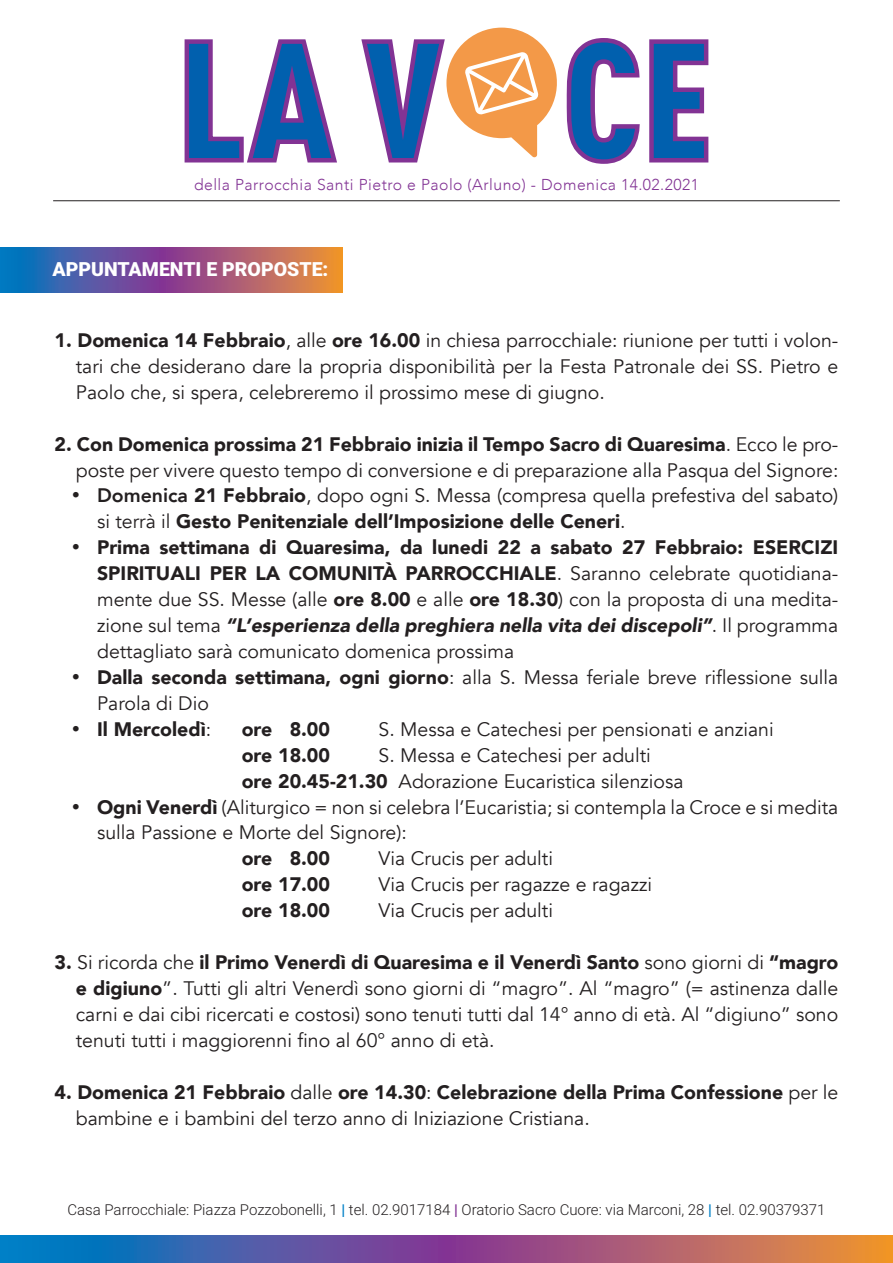
<style>
.page{position:relative;width:893px;height:1263px;background:#fff}
.page>*{position:absolute;margin:0;border:0;box-sizing:border-box;transform-origin:0 0}
.t1{font:19.5px/26px "Avenir";color:#231f20}
.t2{font:900 19.5px "Avenir";color:#231f20}
.t3{font:900 19.5px "Roboto";color:#fff}
.t4{font:300 15.75px "Avenir";letter-spacing:.03em;color:#823394}
.t5{font:300 15px "Roboto";color:#231f20}
.s1{font-weight:900}
.s2{font-weight:800}
.s3{font-weight:900;font-style:italic}
.s4{font-weight:400}
.s5{font-weight:700;color:#0080c7}
.s6{font-weight:700;color:#823394}
</style>
<div class="page">
<hr style="left:53px;top:200px;width:787px;height:1px;background:#231f20">
<svg style="left:184px;top:39px;width:153px;height:124px"></svg>
<svg style="left:361px;top:28px;width:348px;height:136px"></svg>
<svg style="left:0;top:1235px;width:893px;height:28px;background:#7b628a"></svg>
<svg style="left:0;top:247px;width:342px;height:45px;background:#816088"></svg>
<p class="t4" style="left:194px;top:175px;width:506px">della Parrocchia Santi Pietro e Paolo (Arluno) - Domenica 14.02.2021</p>
<p class="t3" style="left:52px;top:255px;width:277px">APPUNTAMENTI E PROPOSTE:</p>
<p class="t1" style="left:76px;top:328px;width:764px;text-align:justify;text-indent:-21px"><span class="s1">1. Domenica 14 Febbraio</span>, alle <span class="s1">ore 16.00</span> in chiesa parrocchiale: riunione per tutti i volon&shy;tari che desiderano dare la propria disponibilità per la Festa Patronale dei SS. Pietro e Paolo che, si spera, celebreremo il prossimo mese di giugno.</p>
<p class="t1" style="left:55px;top:431px;width:785px;text-align:right"><span class="s1">2. Con Domenica prossima 21 Febbraio inizia il Tempo Sacro di Quaresima</span>. Ecco le pro&shy;poste per vivere questo tempo di conversione e di preparazione alla Pasqua del Signore:</p>
<p class="t1" style="left:97px;top:483px;width:743px;text-indent:-26px">• <span class="s2">Domenica</span> <span class="s1">21 Febbraio</span>, dopo ogni S. Messa (compresa quella prefestiva del sabato) si terrà il <span class="s1">Gesto Penitenziale dell’Imposizione delle Ceneri</span>.</p>
<p class="t1" style="left:97px;top:535px;width:743px;text-align:justify;text-indent:-26px">• <span class="s1">Prima settimana di Quaresima, da lunedi 22 a sabato 27 Febbraio: ESERCIZI SPIRITUALI PER LA COMUNITÀ PARROCCHIALE</span>. Saranno celebrate quotidiana&shy;mente due SS. Messe (alle <span class="s1">ore 8.00</span> e alle <span class="s1">ore 18.30</span>) con la proposta di una medita&shy;zione sul tema <span class="s3">“L’esperienza della preghiera nella vita dei discepoli”</span>. Il programma dettagliato sarà comunicato domenica prossima</p>
<p class="t1" style="left:97px;top:664px;width:743px;text-indent:-26px">• <span class="s1">Dalla seconda settimana, ogni giorno</span>: alla S. Messa feriale breve riflessione sulla<br>Parola di Dio</p>
<p class="t2" style="left:72px;top:712px;width:141px">• Il Mercoledì<span class="s4">:</span></p>
<p class="t2" style="left:242px;top:712px;width:90px">ore 8.00</p>
<p class="t1" style="left:379px;top:716px;width:397px">S. Messa e Catechesi per pensionati e anziani</p>
<p class="t2" style="left:242px;top:738px;width:90px">ore 18.00</p>
<p class="t1" style="left:242px;top:742px;width:443px;text-indent:137px">S. Messa e Catechesi per adulti <span class="s1">ore 20.45-21.30</span> Adorazione Eucaristica silenziosa</p>
<p class="t1" style="left:97px;top:794px;width:743px;text-indent:-26px">• <span class="s1">Ogni Venerdì</span> (Aliturgico = non si celebra l’Eucaristia; si contempla la Croce e si medita sulla Passione e Morte del Signore):</p>
<p class="t2" style="left:242px;top:842px;width:90px">ore 8.00</p>
<p class="t1" style="left:379px;top:846px;width:176px">Via Crucis per adulti</p>
<p class="t2" style="left:242px;top:868px;width:90px">ore 17.00</p>
<p class="t1" style="left:379px;top:872px;width:275px">Via Crucis per ragazze e ragazzi</p>
<p class="t2" style="left:242px;top:894px;width:90px">ore 18.00</p>
<p class="t1" style="left:379px;top:898px;width:176px">Via Crucis per adulti</p>
<p class="t1" style="left:76px;top:950px;width:764px;text-align:justify;text-indent:-21px"><span class="s1">3.</span> Si ricorda che <span class="s1">il Primo Venerdì di Quaresima e il Venerdì Santo</span> sono giorni di <span class="s1">“magro e digiuno</span>”. Tutti gli altri Venerdì sono giorni di “magro”. Al “magro” (= astinenza dalle carni e dai cibi ricercati e costosi) sono tenuti tutti dal 14° anno di età. Al “digiuno” sono tenuti tutti i maggiorenni fino al 60° anno di età.</p>
<p class="t1" style="left:76px;top:1079px;width:764px;text-indent:-21px"><span class="s1">4. Domenica 21 Febbraio</span> dalle <span class="s1">ore 14.30</span>: <span class="s1">Celebrazione della Prima Confessione</span> per le bambine e i bambini del terzo anno di Iniziazione Cristiana.</p>
<p class="t5" style="left:67px;top:1199px;width:760px">Casa Parrocchiale: Piazza Pozzobonelli, 1 <span class="s5">|</span> tel. 02.9017184 <span class="s6">|</span> Oratorio Sacro Cuore: via Marconi, 28 <span class="s5">|</span> tel. 02.90379371</p>
</div>
